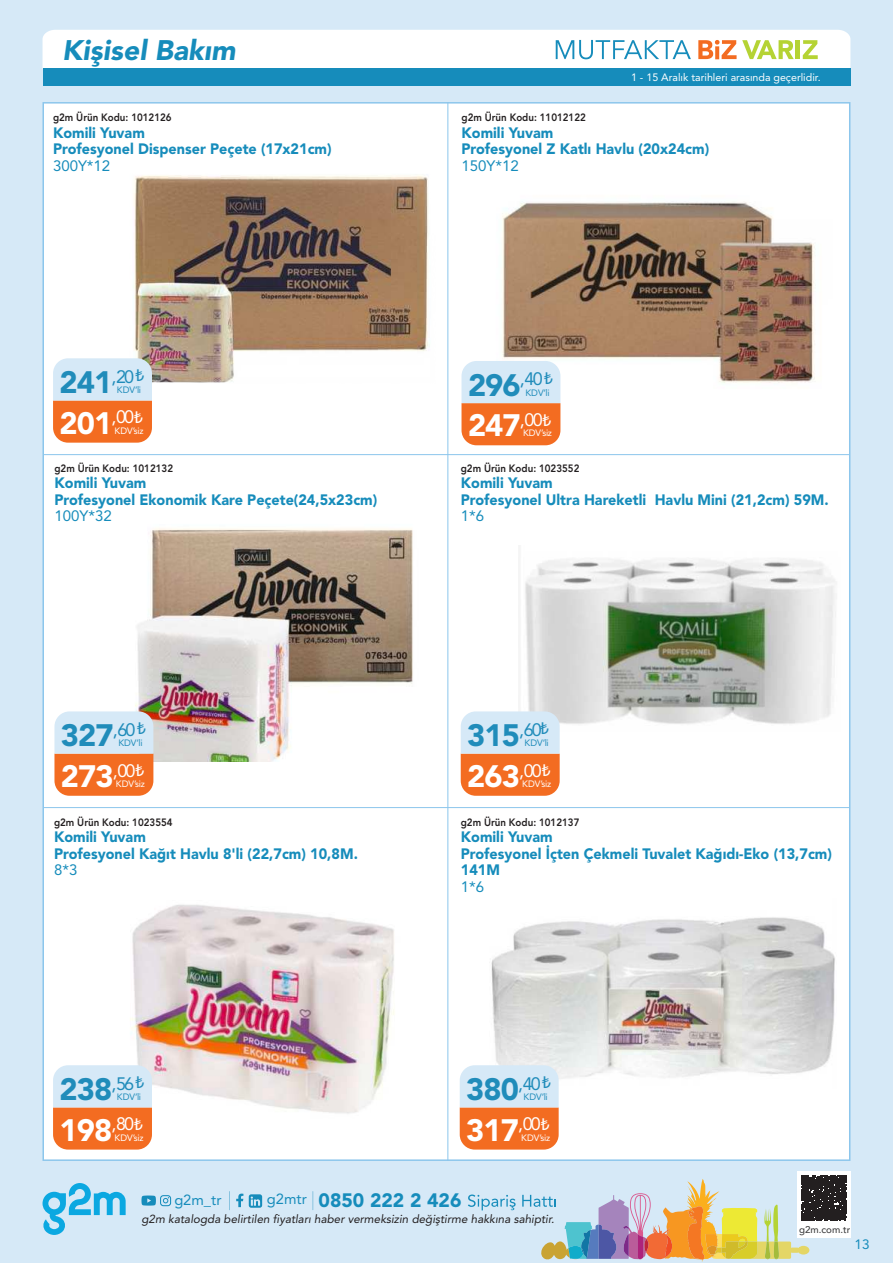
<style>
.page{position:relative;width:893px;height:1263px;background:#d6e9f7}
.page>*{position:absolute;margin:0;border:0;box-sizing:border-box;transform-origin:0 0}
.t1{font:900 30.75px "Avenir LT Pro";letter-spacing:-.03em;color:#fff}
.t2{font:900 30.75px "Avenir LT Pro";letter-spacing:-.03em;color:#208cba}
.t3{font:italic 900 28.05px "Avenir LT Pro";color:#168cbb}
.t4{font:900 19.35px "Avenir LT Pro";color:#168cbb}
.t5{font:900 15px/16.5px "Avenir LT Pro";color:#168cbb;scale:.96 1}
.t6{font:15px "Avenir LT Pro";color:#168cbb}
.t7{font:14.7px "Avenir LT Pro";color:#168cbb}
.t8{font:13.5px "Avenir LT Pro";color:#168cbb}
.t9{font:italic 11.7px "Avenir LT Pro";color:#231f20}
.t10{font:800 10.65px "Avenir LT Pro";color:#231f20;scale:.92 1}
.t11{font:10.65px "Avenir LT Pro";color:#fff}
.t12{font:500 9.75px "Avenir";color:#3e3e3f}
.t13{font:9.15px "Avenir LT Pro";letter-spacing:-.015em;color:#fff}
.t14{font:9.15px "Avenir LT Pro";color:#208cba}
.s1{font-weight:400;font-size:14.7px}
</style>
<div class="page">
<svg style="left:43px;top:1183px;width:83px;height:52px"></svg>
<svg style="left:229px;top:1191px;width:1px;height:19px"></svg>
<svg style="left:141px;top:1195px;width:30px;height:11px"></svg>
<svg style="left:236px;top:1193px;width:7px;height:14px"></svg>
<svg style="left:249px;top:1194px;width:13px;height:14px"></svg>
<svg style="left:468px;top:1194px;width:48px;height:16px"></svg>
<svg style="left:313px;top:1191px;width:1px;height:19px"></svg>
<div style="left:797px;top:1171px;width:53px;height:53px;background:#fff"></div>
<svg style="left:522px;top:1175px;width:324px;height:87px"></svg>
<svg style="left:43px;top:30px;width:807px;height:38px;background:#f7f9f5"></svg>
<hr style="left:796px;top:40px;width:4px;height:19px;background:#b5d334">
<div style="left:43px;top:69px;width:807px;height:17px;background:#168cbb"></div>
<div style="left:42px;top:102px;width:808px;height:1059px;background:#fff;border:2px solid #8cc6ec"></div>
<hr style="left:43px;top:454px;width:807px;height:1px;background:#8cc6ec">
<hr style="left:43px;top:807px;width:807px;height:1px;background:#8cc6ec">
<hr style="left:447px;top:102px;width:1px;height:1059px;background:#8cc6ec">
<img style="left:491px;top:917px;width:344px;height:162px">
<img style="left:130px;top:904px;width:265px;height:210px">
<svg style="left:53px;top:1065px;width:99px;height:84px;background:#e4ad90"></svg>
<img style="left:525px;top:558px;width:311px;height:166px">
<svg style="left:461px;top:711px;width:99px;height:85px;background:#e5ad90"></svg>
<svg style="left:460px;top:1065px;width:99px;height:84px;background:#e5ad90"></svg>
<img style="left:502px;top:201px;width:313px;height:203px">
<svg style="left:461px;top:361px;width:99px;height:84px;background:#e5ad8f"></svg>
<img style="left:134px;top:175px;width:295px;height:208px">
<svg style="left:53px;top:358px;width:99px;height:85px;background:#e4ac8f"></svg>
<img style="left:135px;top:528px;width:278px;height:233px">
<svg style="left:54px;top:711px;width:99px;height:85px;background:#e4ac8f"></svg>
<h2 class="t3" style="left:62px;top:34px;width:175px">Kişisel Bakım</h2>
<p class="t11" style="left:631px;top:73px;width:191px">1 - 15 Aralık tarihleri arasında geçerlidir.</p>
<p class="t10" style="left:53px;top:112px;width:130px">g2m Ürün Kodu: 1012126</p>
<p class="t5" style="left:53px;top:124px;width:292px">Komili Yuvam<br>Profesyonel Dispenser Peçete (17x21cm)</p>
<p class="t6" style="left:53px;top:159px;width:59px">300Y*12</p>
<p class="t10" style="left:461px;top:112px;width:137px">g2m Ürün Kodu: 11012122</p>
<p class="t5" style="left:461px;top:124px;width:260px">Komili Yuvam<br>Profesyonel Z Katlı Havlu (20x24cm)</p>
<p class="t6" style="left:461px;top:159px;width:59px">150Y*12</p>
<h1 class="t2" style="left:60px;top:365px;width:87px">241<sup>,20</sup> <sup>₺</sup></h1>
<p class="t14" style="left:117px;top:386px;width:26px">KDV’li</p>
<h1 class="t2" style="left:468px;top:367px;width:87px">296<sup>,40</sup> <sup>₺</sup></h1>
<p class="t14" style="left:525px;top:389px;width:26px">KDV’li</p>
<h1 class="t1" style="left:60px;top:405px;width:85px">201<sup>,00</sup> <sup>₺</sup></h1>
<p class="t13" style="left:115px;top:427px;width:31px">KDV’siz</p>
<h1 class="t1" style="left:468px;top:408px;width:85px">247<sup>,00</sup> <sup>₺</sup></h1>
<p class="t13" style="left:523px;top:429px;width:31px">KDV’siz</p>
<p class="t10" style="left:54px;top:462px;width:130px">g2m Ürün Kodu: 1012132</p>
<p class="t5" style="left:54px;top:475px;width:338px">Komili Yuvam<br>Profesyonel Ekonomik Kare Peçete(24,5x23cm)</p>
<p class="t6" style="left:54px;top:510px;width:59px">100Y*32</p>
<p class="t10" style="left:461px;top:462px;width:130px">g2m Ürün Kodu: 1023552</p>
<p class="t5" style="left:461px;top:475px;width:385px">Komili Yuvam<br>Profesyonel Ultra Hareketli Havlu Mini (21,2cm) 59M.</p>
<p class="t6" style="left:461px;top:510px;width:25px">1*6</p>
<h1 class="t2" style="left:61px;top:718px;width:87px">327<sup>,60</sup> <sup>₺</sup></h1>
<p class="t14" style="left:118px;top:739px;width:26px">KDV’li</p>
<h1 class="t2" style="left:467px;top:718px;width:84px">315<sup>,60</sup><sup>₺</sup></h1>
<p class="t14" style="left:525px;top:739px;width:26px">KDV’li</p>
<h1 class="t1" style="left:61px;top:758px;width:85px">273<sup>,00</sup> <sup>₺</sup></h1>
<p class="t13" style="left:116px;top:780px;width:31px">KDV’siz</p>
<h1 class="t1" style="left:467px;top:758px;width:85px">263<sup>,00</sup> <sup>₺</sup></h1>
<p class="t13" style="left:522px;top:780px;width:31px">KDV’siz</p>
<p class="t10" style="left:54px;top:816px;width:130px">g2m Ürün Kodu: 1023554</p>
<p class="t5" style="left:54px;top:829px;width:318px">Komili Yuvam<br>Profesyonel Kağıt Havlu 8'li (22,7cm) 10,8M.</p>
<p class="t6" style="left:54px;top:864px;width:25px">8*3</p>
<p class="t10" style="left:461px;top:816px;width:130px">g2m Ürün Kodu: 1012137</p>
<p class="t5" style="left:461px;top:829px;width:388px">Komili Yuvam<br>Profesyonel İçten Çekmeli Tuvalet Kağıdı-Eko (13,7cm)<br>141M</p>
<p class="t6" style="left:461px;top:880px;width:25px">1*6</p>
<h1 class="t2" style="left:60px;top:1071px;width:87px">238<sup>,56</sup> <sup>₺</sup></h1>
<p class="t14" style="left:117px;top:1093px;width:26px">KDV’li</p>
<h1 class="t2" style="left:466px;top:1071px;width:87px">380<sup>,40</sup> <sup>₺</sup></h1>
<p class="t14" style="left:524px;top:1093px;width:26px">KDV’li</p>
<h1 class="t1" style="left:60px;top:1112px;width:85px">198<sup>,80</sup> <sup>₺</sup></h1>
<p class="t13" style="left:115px;top:1134px;width:31px">KDV’siz</p>
<h1 class="t1" style="left:466px;top:1112px;width:85px">317<sup>,00</sup> <sup>₺</sup></h1>
<p class="t13" style="left:521px;top:1134px;width:31px">KDV’siz</p>
<p class="t7" style="left:174px;top:1194px;width:49px">g2m_tr</p>
<p class="t4" style="left:267px;top:1188px;width:196px"><span class="s1">g2mtr</span> 0850 222 2 426</p>
<p class="t9" style="left:141px;top:1214px;width:414px">g2m katalogda belirtilen fiyatları haber vermeksizin değiştirme hakkına sahiptir.</p>
<p class="t12" style="left:799px;top:1226px;width:53px">g2m.com.tr</p>
<p class="t8" style="left:855px;top:1238px;width:17px">13</p>
</div>
